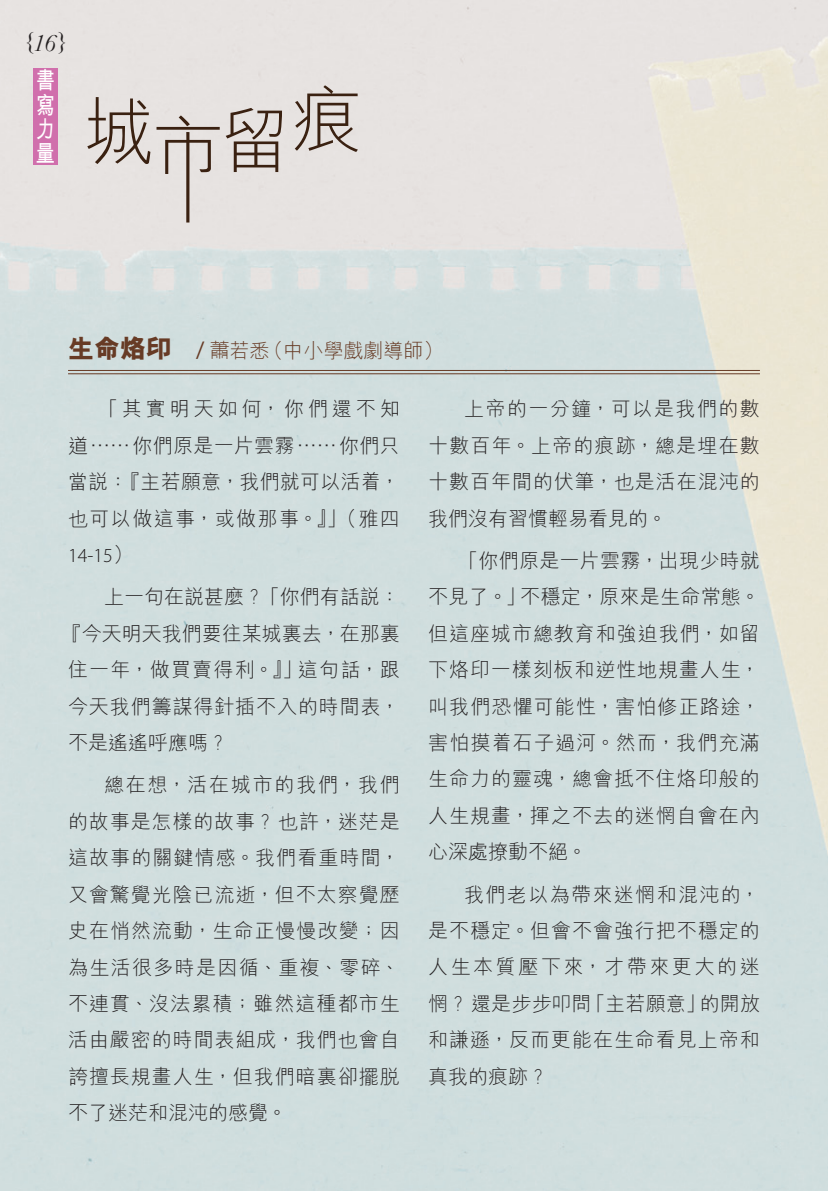
<style>
.page{position:relative;width:828px;height:1191px;background:#fff}
.page>*{position:absolute;margin:0;border:0;box-sizing:border-box;transform-origin:0 0}
._2012_眉題{font:700 24px/24px "M Hei HK";color:#fff;text-align:justify;scale:.8 1}
._2012_number{font:italic 24px "Baskerville";color:#231f20}
._2012_newsletter_tex{font:300 20px/36.4px "M Hei HK";letter-spacing:.05em;color:#231f20;text-align:justify}
._2012_newsletter_tex-2{font:300 20px "M Hei HK";color:#231f20}
._2012_newsletter_hei{font:300 20px "M Hei HK";color:#673b25}
.s1{font-weight:800;font-size:26px}
.s2{font-family:"Myriad Pro";font-weight:400;font-size:24px}
.s3{font-family:"Myriad Pro"}
</style>
<div class="page">
<svg style="left:87px;top:97px;width:63px;height:67px;background:#beb5b0"></svg>
<svg style="left:156px;top:115px;width:64px;height:107px;background:#d1cbc7"></svg>
<svg style="left:226px;top:108px;width:56px;height:64px;background:#b6aca6"></svg>
<svg style="left:295px;top:85px;width:63px;height:67px;background:#bdb4af"></svg>
<hr style="left:68px;top:370px;width:692px;height:1px;background:#673b25">
<hr style="left:68px;top:373px;width:692px;height:1px;background:#673b25">
<div style="left:33px;top:68px;width:25px;height:96px;background:#d06fac"></div>
<p class="_2012_number" style="left:24px;top:28px;width:45px">{16}</p>
<p class="_2012_眉題" style="left:36px;top:67px;width:24px">書寫力量</p>
<p class="_2012_newsletter_hei" style="left:68px;top:337px;width:377px"><span class="s1">生命烙印</span> <span class="s2">/</span> 蕭若悉（中小學戲劇導師）</p>
<p class="_2012_newsletter_tex" style="left:68px;top:390px;width:333px;text-indent:30px">「其實明天如何，你們還不知道……你們原是一片雲霧……你們只當說：『主若願意，我們就可以活着，也可以做這事，或做那事。』」（雅四<span class="s3">14-15</span>）</p>
<p class="_2012_newsletter_tex-2" style="left:104px;top:583px;width:297px">上一句在說甚麼？「你們有話說：</p>
<p class="_2012_newsletter_tex-2" style="left:62px;top:619px;width:339px">『今天明天我們要往某城裏去，在那裏</p>
<p class="_2012_newsletter_tex" style="left:68px;top:651px;width:333px">住一年，做買賣得利。』」這句話，跟</p>
<p class="_2012_newsletter_tex" style="left:68px;top:687px;width:333px">今天我們籌謀得針插不入的時間表，</p>
<p class="_2012_newsletter_tex-2" style="left:68px;top:728px;width:161px">不是遙遙呼應嗎？</p>
<p class="_2012_newsletter_tex" style="left:68px;top:766px;width:333px;text-indent:36px">總在想，活在城市的我們，我們的故事是怎樣的故事？也許，迷茫是這故事的關鍵情感。我們看重時間，又會驚覺光陰已流逝，但不太察覺歷史在悄然流動，生命正慢慢改變；因為生活很多時是因循、重複、零碎、不連貫、沒法累積；雖然這種都市生活由嚴密的時間表組成，我們也會自誇擅長規畫人生，但我們暗裏卻擺脫不了迷茫和混沌的感覺。</p>
<p class="_2012_newsletter_tex" style="left:428px;top:390px;width:333px;text-indent:36px">上帝的一分鐘，可以是我們的數十數百年。上帝的痕跡，總是埋在數十數百年間的伏筆，也是活在混沌的我們沒有習慣輕易看見的。</p>
<p class="_2012_newsletter_tex" style="left:428px;top:541px;width:333px;text-indent:30px">「你們原是一片雲霧，出現少時就不見了。」不穩定，原來是生命常態。但這座城市總教育和強迫我們，如留下烙印一樣刻板和逆性地規畫人生，叫我們恐懼可能性，害怕修正路途，害怕摸着石子過河。然而，我們充滿生命力的靈魂，總會抵不住烙印般的人生規畫，揮之不去的迷惘自會在內心深處撩動不絕。</p>
<p class="_2012_newsletter_tex" style="left:428px;top:875px;width:333px;text-indent:36px">我們老以為帶來迷惘和混沌的，是不穩定。但會不會強行把不穩定的人生本質壓下來，才帶來更大的迷惘？還是步步叩問「主若願意」的開放和謙遜，反而更能在生命看見上帝和真我的痕跡？</p>
</div>
